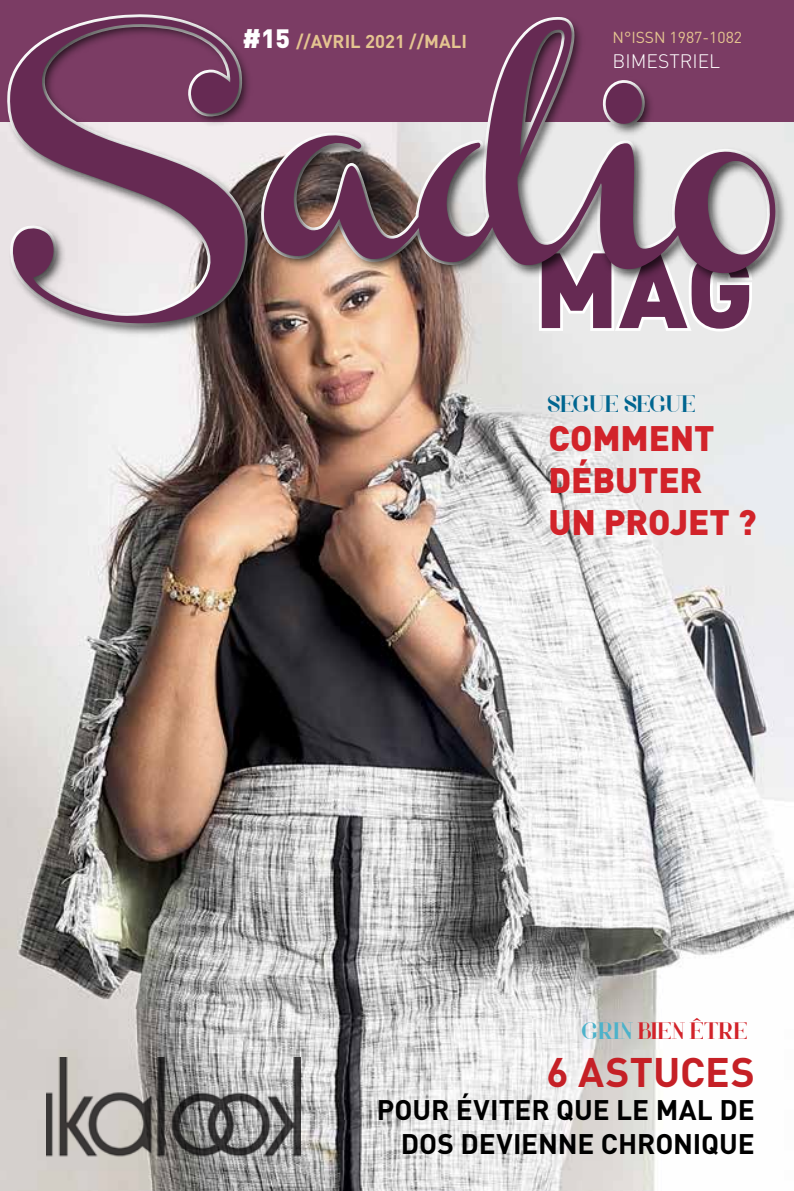
<style>
.page{position:relative;width:794px;height:1191px;background:#fff}
.page>*{position:absolute;margin:0;border:0;box-sizing:border-box;transform-origin:0 0}
.t1{font:700 40.77px "DIN";color:#c52026}
.t2{font:900 35px/42px "DIN";letter-spacing:-.005em;color:#d2232a}
.t3{font:700 28px/33.6px "DIN";letter-spacing:-.005em;color:#000;text-align:right}
.t4{font:24.5px "Voor";color:#d2232a}
.t5{font:24.5px "Voor";letter-spacing:-.025em;color:#016690}
.t6{font:300 19.25px "DIN";color:#fff}
.t7{font:700 18.38px "DIN";color:#e4c490}
.t8{font:15.75px "DIN";color:#e4c490}
.s1{font-weight:900;font-size:26.25px;color:#fff}
.s2{color:#4db2ca}
</style>
<div class="page">
<div style="left:0;top:0;width:794px;height:122px;background:#7b3c64"></div>
<img style="left:0;top:122px;width:794px;height:1069px">
<img style="left:46px;top:1058px;width:255px;height:112px">
<img style="left:2px;top:14px;width:789px;height:325px">
<svg style="left:10px;top:17px;width:235px;height:307px"></svg>
<svg style="left:264px;top:19px;width:419px;height:250px"></svg>
<svg style="left:536px;top:74px;width:245px;height:261px"></svg>
<p class="t7" style="left:242px;top:30px;width:226px"><span class="s1">#15</span> //AVRIL 2021 //MALI</p>
<p class="t8" style="left:612px;top:27px;width:131px">N°ISSN 1987-1082</p>
<p class="t6" style="left:612px;top:50px;width:109px">BIMESTRIEL</p>
<p class="t5" style="left:547px;top:389px;width:150px">SEGUE SEGUE</p>
<p class="t2" style="left:548px;top:415px;width:210px">COMMENT<br>DÉBUTER<br>UN PROJET ?</p>
<p class="t4" style="left:581px;top:1016px;width:168px"><span class="s2">GRIN</span> BIEN ÊTRE</p>
<h1 class="t1" style="left:546px;top:1045px;width:210px">6 ASTUCES</h1>
<p class="t3" style="left:377px;top:1092px;width:298px">POUR ÉVITER QUE LE MAL</p>
<p class="t3" style="left:401px;top:1092px;width:355px">DE<br>DOS DEVIENNE CHRONIQUE</p>
</div>
